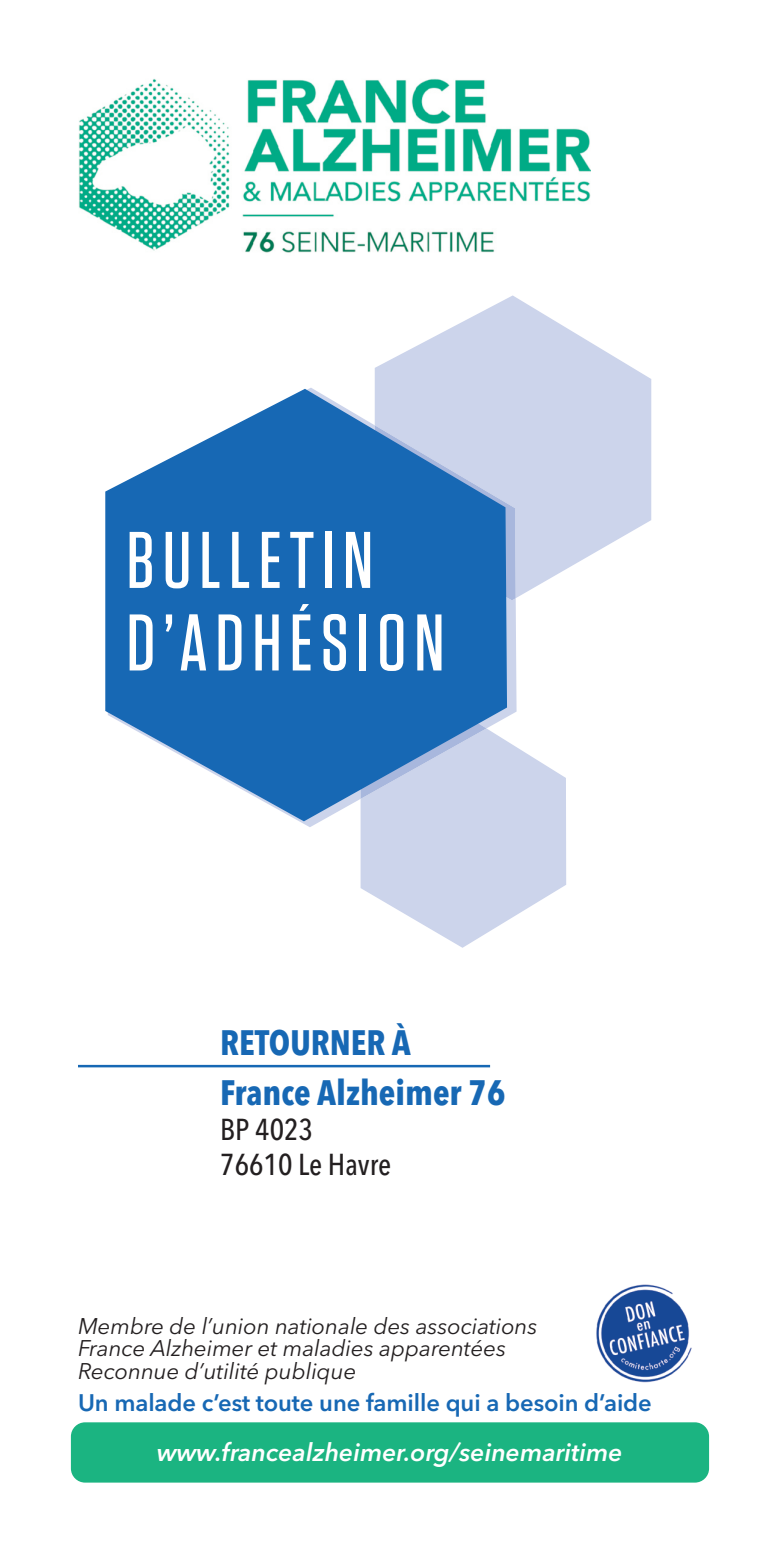
<style>
.page{position:relative;width:780px;height:1560px;background:#fff}
.page>*{position:absolute;margin:0;border:0;box-sizing:border-box;transform-origin:0 0}
.t1{font:500 80px/82.5px "Tungsten";letter-spacing:.1em;color:#fff}
.t2{font:700 condensed 35px/50px "Avenir Next LT Pro";color:#1768b4}
.t3{font:500 condensed 30px/35px "Avenir Next LT Pro";color:#231f20}
.t4{font:italic 600 25px "Avenir Next LT Pro";color:#fff}
.t5{font:600 23.75px "Avenir Next LT Pro";letter-spacing:-.005em;color:#1768b4}
.t6{font:italic 22.5px/22.5px "Avenir Next LT Pro";letter-spacing:-.005em;color:#231f20}
</style>
<div class="page">
<svg style="left:375px;top:295px;width:276px;height:303px;fill:#ccd4eb"></svg>
<hr style="left:78px;top:1064px;width:412px;height:3px;background:#1768b4">
<svg style="left:299px;top:387px;width:217px;height:440px;fill:#ccd4eb"></svg>
<svg style="left:507px;top:425px;width:8px;height:175px"></svg>
<svg style="left:360px;top:713px;width:206px;height:234px"></svg>
<svg style="left:105px;top:389px;width:402px;height:432px;background:#4b89c4"></svg>
<img style="left:79px;top:78px;width:511px;height:175px">
<div style="left:71px;top:1421px;width:638px;height:61px;background:#1bb481;border-radius:14px"></div>
<img style="left:596px;top:1284px;width:96px;height:99px">
<h1 class="t1" style="left:126px;top:522px;width:319px">BULLETIN<br>D’ADHÉSION</h1>
<h2 class="t2" style="left:220px;top:1021px;width:287px">RETOURNER À<br>France Alzheimer 76</h2>
<h3 class="t3" style="left:220px;top:1114px;width:173px">BP 4023<br>76610 Le Havre</h3>
<p class="t6" style="left:78px;top:1317px;width:461px">Membre de l’union nationale des associations<br>France Alzheimer et maladies apparentées<br>Reconnue d’utilité publique</p>
<p class="t5" style="left:78px;top:1393px;width:575px">Un malade c’est toute une famille qui a besoin d’aide</p>
<p class="t4" style="left:157px;top:1443px;width:467px">www.francealzheimer.org/seinemaritime</p>
</div>
